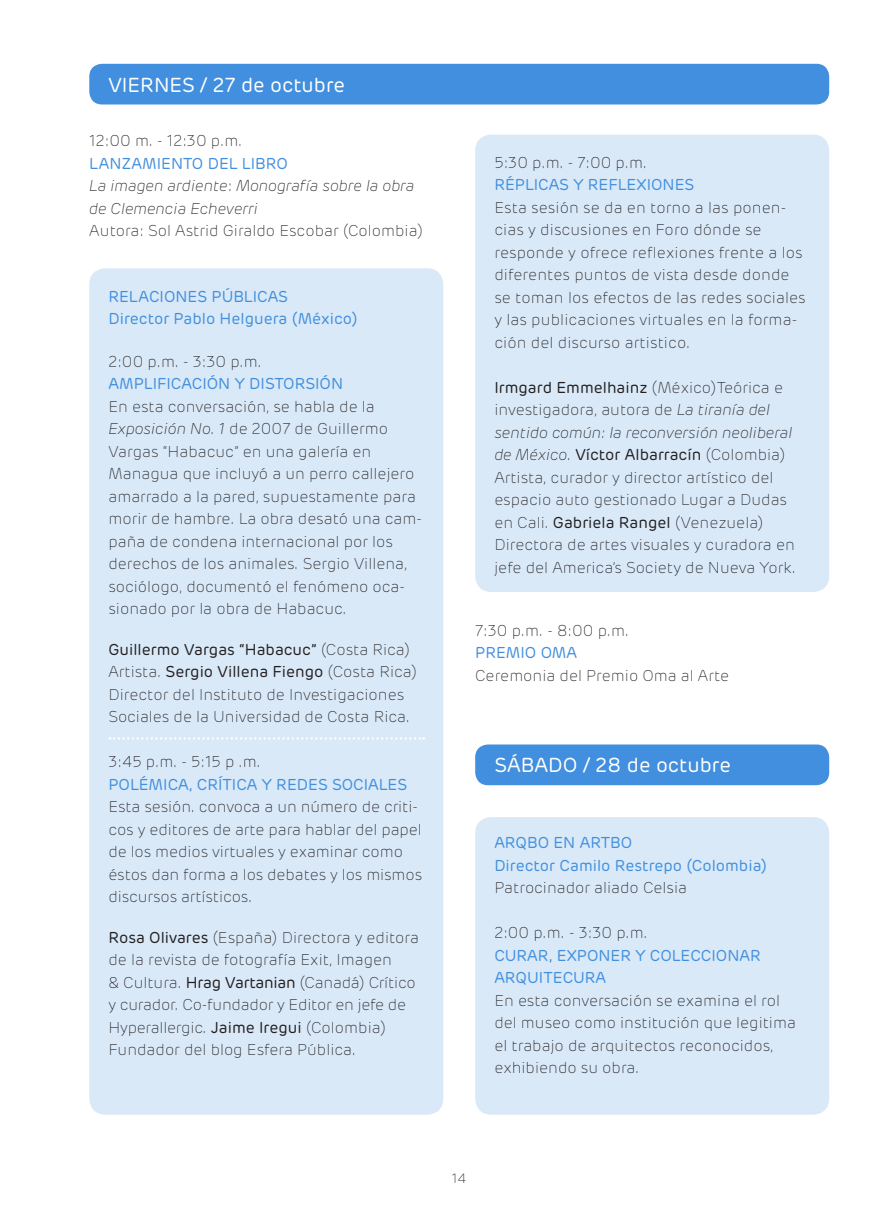
<style>
.page{position:relative;width:893px;height:1212px;background:#fff}
.page>*{position:absolute;margin:0;border:0;box-sizing:border-box;transform-origin:0 0}
.FECHA_PROGRAMACIÓN{font:20.25px "Rubrik";color:#fff}
.TEXTO{font:200 15.75px/22.5px "Rubrik";color:#231f20}
.T2{font:15.75px/22.5px "Rubrik";color:#418fde}
.TEXTO-2{font:italic 200 15.75px/22.5px "Rubrik";color:#231f20}
.TEXTO-3{font:15.75px "Rubrik";color:#418fde}
.t1{font:200 13.5px "Rubrik";color:#231f20}
.s1{font-style:normal}
.s2{font-style:italic}
.s3{font-weight:400}
</style>
<div class="page">
<div style="left:89px;top:64px;width:740px;height:40px;background:#418fde;border-radius:13px"></div>
<div style="left:475px;top:135px;width:354px;height:457px;background:#d9e9f8;border-radius:16px"></div>
<div style="left:475px;top:744px;width:354px;height:41px;background:#418fde;border-radius:13px"></div>
<div style="left:475px;top:817px;width:354px;height:298px;background:#d9e9f8;border-radius:16px"></div>
<div style="left:89px;top:268px;width:354px;height:847px;background:#d9e9f8;border-radius:16px"></div>
<svg style="left:110px;top:737px;width:314px;height:2px"></svg>
<p class="FECHA_PROGRAMACIÓN" style="left:108px;top:73px;width:238px">VIERNES / 27 de octubre</p>
<p class="TEXTO" style="left:89px;top:130px;width:155px">12:00 m. - 12:30 p.m.</p>
<p class="T2" style="left:89px;top:152px;width:200px">LANZAMIENTO DEL LIBRO</p>
<p class="TEXTO-2" style="left:89px;top:175px;width:327px">La imagen ardiente<span class="s1">:</span> Monografía sobre la obra de Clemencia Echeverri</p>
<p class="TEXTO" style="left:89px;top:220px;width:335px">Autora: Sol Astrid Giraldo Escobar (Colombia)</p>
<p class="T2" style="left:108px;top:285px;width:181px">RELACIONES PÚBLICAS</p>
<p class="TEXTO-3" style="left:108px;top:309px;width:251px">Director Pablo Helguera (México)</p>
<p class="TEXTO" style="left:108px;top:351px;width:155px">2:00 p.m. - 3:30 p.m.</p>
<p class="T2" style="left:108px;top:373px;width:236px">AMPLIFICACIÓN Y DISTORSIÓN</p>
<p class="TEXTO" style="left:108px;top:396px;width:315px">En esta conversación, se habla de la <span class="s2">Exposición No. 1</span> de 2007 de Guillermo Vargas “Habacuc” en una galería en Managua que incluyó a un perro callejero amarrado a la pared, supuestamente para morir de hambre. La obra desató una cam&shy;paña de condena internacional por los derechos de los animales. Sergio Villena, sociólogo, documentó el fenómeno oca&shy;sionado por la obra de Habacuc.</p>
<p class="TEXTO" style="left:108px;top:639px;width:310px"><span class="s3">Guillermo Vargas “Habacuc”</span> (Costa Rica)<br>Artista. <span class="s3">Sergio Villena Fiengo</span> (Costa Rica)<br>Director del Instituto de Investigaciones Sociales de la Universidad de Costa Rica.</p>
<p class="TEXTO" style="left:108px;top:751px;width:154px">3:45 p.m. - 5:15 p .m.</p>
<p class="T2" style="left:108px;top:773px;width:300px">POLÉMICA, CRÍTICA Y REDES SOCIALES</p>
<p class="TEXTO" style="left:108px;top:796px;width:315px">Esta sesión. convoca a un número de criti&shy;cos y editores de arte para hablar del papel de los medios virtuales y examinar como éstos dan forma a los debates y los mismos discursos artísticos.</p>
<p class="TEXTO" style="left:108px;top:927px;width:312px"><span class="s3">Rosa Olivares</span> (España) Directora y editora de la revista de fotografía Exit, Imagen<br>&amp; Cultura. <span class="s3">Hrag Vartanian</span> (Canadá) Crítico y curador. Co-fundador y Editor en jefe de Hyperallergic. <span class="s3">Jaime Iregui</span> (Colombia)<br>Fundador del blog Esfera Pública.</p>
<p class="TEXTO" style="left:494px;top:152px;width:154px">5:30 p.m. - 7:00 p.m.</p>
<p class="TEXTO-3" style="left:494px;top:175px;width:201px">RÉPLICAS Y REFLEXIONES</p>
<p class="TEXTO" style="left:494px;top:197px;width:313px">Esta sesión se da en torno a las ponen&shy;cias y discusiones en Foro dónde se responde y ofrece reflexiones frente a los diferentes puntos de vista desde donde se toman los efectos de las redes sociales y las publicaciones virtuales en la forma&shy;ción del discurso artistico.</p>
<p class="TEXTO" style="left:494px;top:377px;width:303px"><span class="s3">Irmgard Emmelhainz</span> (México)Teórica e investigadora, autora de <span class="s2">La tiranía del sentido común: la reconversión neoliberal de México</span>. <span class="s3">Víctor Albarracín</span> (Colombia)<br>Artista, curador y director artístico del espacio auto gestionado Lugar a Dudas en Cali. <span class="s3">Gabriela Rangel</span> (Venezuela)<br>Directora de artes visuales y curadora en jefe del America’s Society de Nueva York.</p>
<p class="TEXTO" style="left:475px;top:619px;width:155px">7:30 p.m. - 8:00 p.m.</p>
<p class="T2" style="left:475px;top:642px;width:104px">PREMIO OMA</p>
<p class="TEXTO" style="left:475px;top:664px;width:255px">Ceremonia del Premio Oma al Arte</p>
<p class="FECHA_PROGRAMACIÓN" style="left:494px;top:753px;width:238px">SÁBADO / 28 de octubre</p>
<p class="T2" style="left:494px;top:831px;width:139px">ARQBO EN ARTBO</p>
<p class="T2" style="left:494px;top:854px;width:274px">Director Camilo Restrepo (Colombia)</p>
<p class="TEXTO" style="left:494px;top:877px;width:194px">Patrocinador aliado Celsia</p>
<p class="TEXTO" style="left:494px;top:922px;width:155px">2:00 p.m. - 3:30 p.m.</p>
<p class="T2" style="left:494px;top:944px;width:268px">CURAR, EXPONER Y COLECCIONAR<br>ARQUITECURA</p>
<p class="TEXTO" style="left:494px;top:989px;width:303px">En esta conversación se examina el rol del museo como institución que legitima el trabajo de arquitectos reconocidos, exhibiendo su obra.</p>
<p class="t1" style="left:452px;top:1170px;width:16px">14</p>
</div>
